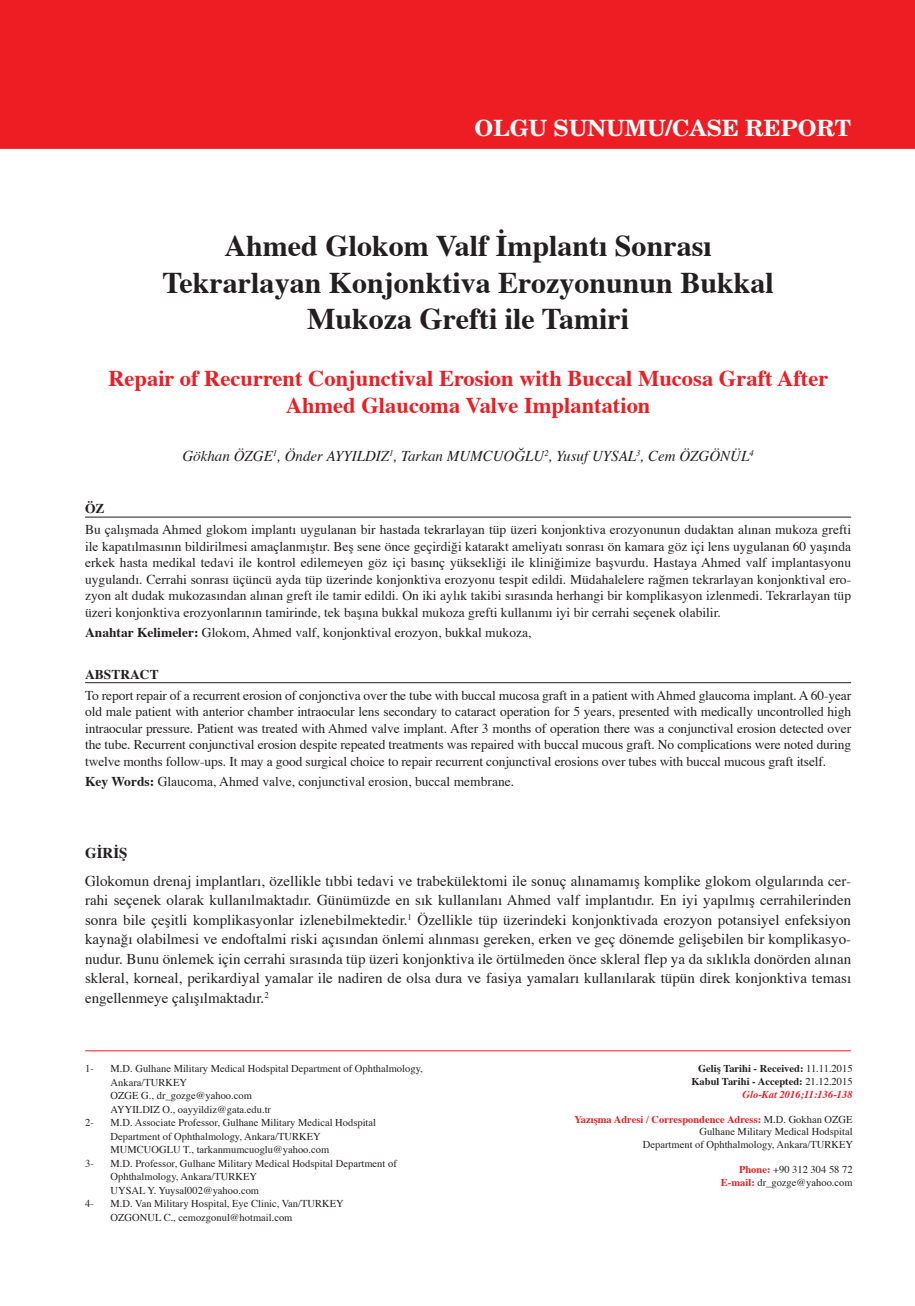
<style>
.page{position:relative;width:915px;height:1306px;background:#fff}
.page>*{position:absolute;margin:0;border:0;box-sizing:border-box;transform-origin:0 0}
.t1{font:700 30px/36px "Times";color:#231f20;text-align:center}
.t2{font:700 22.5px/27px "Times";color:#ee1d23;text-align:center}
.t3{font:700 22.5px "New Century Schlbk";color:#fff}
.t4{font:15px/19.5px "Times";color:#231f20;text-align:justify}
.t5{font:italic 15px "Times";color:#231f20}
.t6{font:700 15px "Times";color:#231f20}
.t7{font:13.5px/16.5px "Times";color:#231f20;text-align:justify}
.t8{font:700 13.5px "Times";color:#231f20}
.t9{font:10.5px/13.5px "Times";color:#231f20}
.t10{font:700 10.5px/12.6px "Times";color:#231f20;text-align:right}
.s1{font-weight:700}
.s2{font-weight:400}
.s3{font-style:italic;color:#ee1d23}
.s4{font-weight:700;color:#ee1d23}
</style>
<div class="page">
<div style="left:1px;top:1px;width:912px;height:147px;background:#ee1d23"></div>
<div style="left:0;top:0;width:914px;height:149px;border:2px solid #ee1d23"></div>
<hr style="left:85px;top:516px;width:765px;height:1px;background:#231f20">
<hr style="left:85px;top:682px;width:765px;height:1px;background:#231f20">
<hr style="left:85px;top:1050px;width:765px;height:1px;background:#ee1d23">
<h2 class="t3" style="left:474px;top:114px;width:378px">OLGU SUNUMU/CASE REPORT</h2>
<h1 class="t1" style="left:162px;top:229px;width:613px">Ahmed Glokom Valf İmplantı Sonrası<br>Tekrarlayan Konjonktiva Erozyonunun Bukkal<br>Mukoza Grefti ile Tamiri</h1>
<h2 class="t2" style="left:108px;top:365px;width:721px">Repair of Recurrent Conjunctival Erosion with Buccal Mucosa Graft After<br>Ahmed Glaucoma Valve Implantation</h2>
<p class="t5" style="left:182px;top:446px;width:572px">Gökhan Özge<sup>1</sup>, Önder Ayyıldız<sup>1</sup>, Tarkan Mumcuoğlu<sup>2</sup>, Yusuf Uysal<sup>3</sup>, Cem Özgönül<sup>4</sup></p>
<p class="t8" style="left:85px;top:499px;width:21px">ÖZ</p>
<p class="t7" style="left:85px;top:522px;width:767px">Bu çalışmada Ahmed glokom implantı uygulanan bir hastada tekrarlayan tüp üzeri konjonktiva erozyonunun dudaktan alınan mukoza grefti ile kapatılmasının bildirilmesi amaçlanmıştır. Beş sene önce geçirdiği katarakt ameliyatı sonrası ön kamara göz içi lens uygulanan 60 yaşında erkek hasta medikal tedavi ile kontrol edilemeyen göz içi basınç yüksekliği ile kliniğimize başvurdu. Hastaya Ahmed valf implantasyonu uygulandı. Cerrahi sonrası üçüncü ayda tüp üzerinde konjonktiva erozyonu tespit edildi. Müdahalelere rağmen tekrarlayan konjonktival ero&shy;zyon alt dudak mukozasından alınan greft ile tamir edildi. On iki aylık takibi sırasında herhangi bir komplikasyon izlenmedi. Tekrarlayan tüp üzeri konjonktiva erozyonlarının tamirinde, tek başına bukkal mukoza grefti kullanımı iyi bir cerrahi seçenek olabilir.</p>
<p class="t7" style="left:85px;top:625px;width:447px"><span class="s1">Anahtar Kelimeler:</span> Glokom, Ahmed valf, konjonktival erozyon, bukkal mukoza,</p>
<p class="t8" style="left:85px;top:665px;width:75px">ABSTRACT</p>
<p class="t7" style="left:85px;top:687px;width:767px">To report repair of a recurrent erosion of conjonctiva over the tube with buccal mucosa graft in a patient with Ahmed glaucoma implant. A 60-year old male patient with anterior chamber intraocular lens secondary to cataract operation for 5 years, presented with medically uncontrolled high intraocular pressure. Patient was treated with Ahmed valve implant. After 3 months of operation there was a conjunctival erosion detected over the tube. Recurrent conjunctival erosion despite repeated treatments was repaired with buccal mucous graft. No complications were noted during twelve months follow-ups. It may a good surgical choice to repair recurrent conjunctival erosions over tubes with buccal mucous graft itself.</p>
<p class="t7" style="left:85px;top:774px;width:430px"><span class="s1">Key Words:</span> Glaucoma, Ahmed valve, conjunctival erosion, buccal membrane.</p>
<p class="t6" style="left:85px;top:842px;width:44px">GİRİŞ</p>
<p class="t4" style="left:85px;top:871px;width:767px">Glokomun drenaj implantları, özellikle tıbbi tedavi ve trabekülektomi ile sonuç alınamamış komplike glokom olgularında cer&shy;rahi seçenek olarak kullanılmaktadır. Günümüzde en sık kullanılanı Ahmed valf implantıdır. En iyi yapılmış cerrahilerinden sonra bile çeşitli komplikasyonlar izlenebilmektedir.<sup>1</sup> Özellikle tüp üzerindeki konjonktivada erozyon potansiyel enfeksiyon kaynağı olabilmesi ve endoftalmi riski açısından önlemi alınması gereken, erken ve geç dönemde gelişebilen bir komplikasyo&shy;nudur. Bunu önlemek için cerrahi sırasında tüp üzeri konjonktiva ile örtülmeden önce skleral flep ya da sıklıkla donörden alınan skleral, korneal, perikardiyal yamalar ile nadiren de olsa dura ve fasiya yamaları kullanılarak tüpün direk konjonktiva teması engellenmeye çalışılmaktadır.<sup>2</sup></p>
<p class="t9" style="left:85px;top:1062px;width:10px">1-</p>
<p class="t9" style="left:111px;top:1062px;width:313px">M.D. Gulhane Military Medical Hodspital Department of Ophthalmology, Ankara/TURKEY<br>OZGE G., dr_gozge@yahoo.com<br>AYYILDIZ O., oayyildiz@gata.edu.tr</p>
<p class="t9" style="left:85px;top:1116px;width:10px">2-</p>
<p class="t9" style="left:111px;top:1116px;width:267px">M.D. Associate Professor, Gulhane Military Medical Hodspital<br>Department of Ophthalmology, Ankara/TURKEY<br>MUMCUOGLU T., tarkanmumcuoglu@yahoo.com</p>
<p class="t9" style="left:85px;top:1157px;width:10px">3-</p>
<p class="t9" style="left:111px;top:1157px;width:287px">M.D. Professor, Gulhane Military Medical Hodspital Department of<br>Ophthalmology, Ankara/TURKEY<br>UYSAL Y. Yuysal002@yahoo.com</p>
<p class="t9" style="left:85px;top:1197px;width:10px">4-</p>
<p class="t9" style="left:111px;top:1197px;width:234px">M.D. Van Military Hospital, Eye Clinic, Van/TURKEY<br>OZGONUL C., cemozgonul@hotmail.com</p>
<p class="t10" style="left:691px;top:1062px;width:163px">Geliş Tarihi - Received: <span class="s2">11.11.2015<br></span>Kabul Tarihi - Accepted: <span class="s2">21.12.2015<br></span><span class="s3">Glo-Kat 2016;11:136-138</span></p>
<p class="t9" style="left:574px;top:1113px;width:280px;line-height:12.6px;text-align:right"><span class="s4">Yazışma Adresi / Correspondence Adress:</span> M.D. Gokhan OZGE<br>Gulhane Military Medical Hodspital<br>Department of Ophthalmology, Ankara/TURKEY</p>
<p class="t9" style="left:720px;top:1163px;width:133px;line-height:12.6px;text-align:right"><span class="s4">Phone:</span> +90 312 304 58 72<br><span class="s4">E-mail:</span> dr_gozge@yahoo.com</p>
</div>
